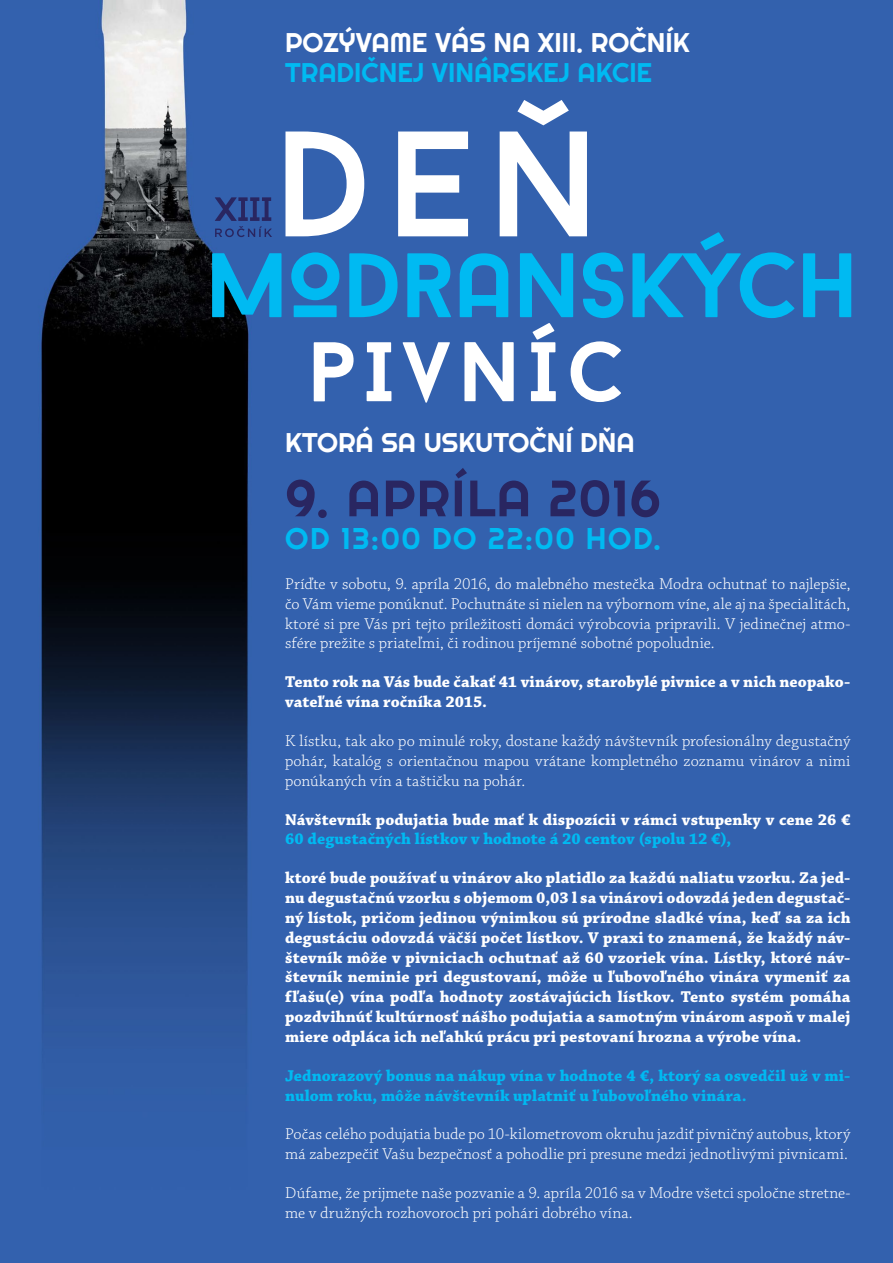
<style>
.page{position:relative;width:893px;height:1263px;background:#fff}
.page>*{position:absolute;margin:0;border:0;box-sizing:border-box;transform-origin:0 0}
.t1{font:51px "Righteous";letter-spacing:.025em;color:#292661}
.t2{font:30px "Righteous";letter-spacing:.05em;color:#00baf2}
.t3{font:27px "Righteous";color:#fff}
.t4{font:27px "Righteous";color:#00baf2}
.t5{font:300 16.5px/19.8px "Chaparral Pro";letter-spacing:.005em;color:#fff;text-align:justify}
.t6{font:700 16.5px/19.8px "Chaparral Pro";letter-spacing:.005em;color:#fff}
.t7{font:700 16.5px/19.8px "Chaparral Pro";letter-spacing:.005em;color:#00baf2}
</style>
<div class="page">
<img style="left:0;top:9px;width:893px;height:1254px">
<img style="left:0;top:0;width:893px;height:9px">
<svg style="left:215px;top:197px;width:57px;height:40px;background:#2f4b92"></svg>
<svg style="left:314px;top:342px;width:40px;height:59px"></svg>
<svg style="left:367px;top:342px;width:24px;height:59px"></svg>
<svg style="left:402px;top:342px;width:48px;height:61px"></svg>
<svg style="left:464px;top:342px;width:50px;height:59px"></svg>
<svg style="left:531px;top:323px;width:25px;height:78px"></svg>
<svg style="left:571px;top:341px;width:50px;height:61px"></svg>
<svg style="left:285px;top:132px;width:79px;height:104px"></svg>
<svg style="left:398px;top:132px;width:70px;height:104px"></svg>
<svg style="left:500px;top:100px;width:87px;height:136px"></svg>
<svg style="left:212px;top:253px;width:70px;height:64px;background:#108ec8"></svg>
<svg style="left:291px;top:252px;width:48px;height:65px;background:#1495d6"></svg>
<svg style="left:349px;top:253px;width:49px;height:64px;background:#1595d5"></svg>
<svg style="left:407px;top:253px;width:44px;height:64px;background:#109cdb"></svg>
<svg style="left:460px;top:253px;width:48px;height:64px;background:#1398d8"></svg>
<svg style="left:520px;top:253px;width:53px;height:64px;background:#1398d8"></svg>
<svg style="left:583px;top:252px;width:40px;height:66px;background:#1495d6"></svg>
<svg style="left:632px;top:232px;width:162px;height:86px;background:#217fc5"></svg>
<svg style="left:803px;top:253px;width:48px;height:64px;background:#1595d5"></svg>
<h3 class="t3" style="left:285px;top:25px;width:406px">POZÝVAME VÁS NA XIII. ROČNÍK</h3>
<h3 class="t4" style="left:285px;top:55px;width:369px">TRADIČNEJ VINÁRSKEJ AKCIE</h3>
<h3 class="t3" style="left:285px;top:426px;width:351px">KTORÁ SA USKUTOČNÍ DŇA</h3>
<h1 class="t1" style="left:285px;top:466px;width:377px">9. APRÍLA 2016</h1>
<h2 class="t2" style="left:285px;top:520px;width:377px">OD 13:00 DO 22:00 HOD.</h2>
<p class="t5" style="left:285px;top:575px;width:567px">Príďte v sobotu, 9. apríla 2016, do malebného mestečka Modra ochutnať to najlepšie, čo Vám vieme ponúknuť. Pochutnáte si nielen na výbornom víne, ale aj na špecialitách, ktoré si pre Vás pri tejto príležitosti domáci výrobcovia pripravili. V jedinečnej atmo&shy;sfére prežite s priateľmi, či rodinou príjemné sobotné popoludnie.</p>
<p class="t6" style="left:285px;top:673px;width:567px">Tento rok na Vás bude čakať 41 vinárov, starobylé pivnice a v nich neopako&shy;vateľné vína ročníka 2015.</p>
<p class="t5" style="left:285px;top:732px;width:567px">K lístku, tak ako po minulé roky, dostane každý návštevník profesionálny degustačný pohár, katalóg s orientačnou mapou vrátane kompletného zoznamu vinárov a nimi ponúkaných vín a taštičku na pohár.</p>
<p class="t6" style="left:285px;top:810px;width:567px">Návštevník podujatia bude mať k dispozícii v rámci vstupenky v cene 26 €</p>
<p class="t7" style="left:285px;top:830px;width:448px">60 degustačných lístkov v hodnote á 20 centov (spolu 12 €),</p>
<p class="t6" style="left:285px;top:869px;width:567px;text-align:justify">ktoré bude používať u vinárov ako platidlo za každú naliatu vzorku. Za jed&shy;nu degustačnú vzorku s objemom 0,03 l sa vinárovi odovzdá jeden degustač&shy;ný lístok, pričom jedinou výnimkou sú prírodne sladké vína, keď sa za ich degustáciu odovzdá väčší počet lístkov. V praxi to znamená, že každý náv&shy;števník môže v pivniciach ochutnať až 60 vzoriek vína. Lístky, ktoré náv&shy;števník neminie pri degustovaní, môže u ľubovoľného vinára vymeniť za fľašu(e) vína podľa hodnoty zostávajúcich lístkov. Tento systém pomáha pozdvihnúť kultúrnosť nášho podujatia a samotným vinárom aspoň v malej miere odpláca ich neľahkú prácu pri pestovaní hrozna a výrobe vína.</p>
<p class="t7" style="left:285px;top:1066px;width:567px">Jednorazový bonus na nákup vína v hodnote 4 €, ktorý sa osvedčil už v mi&shy;nulom roku, môže návštevník uplatniť u ľubovoľného vinára.</p>
<p class="t5" style="left:285px;top:1125px;width:567px">Počas celého podujatia bude po 10-kilometrovom okruhu jazdiť pivničný autobus, ktorý má zabezpečiť Vašu bezpečnosť a pohodlie pri presune medzi jednotlivými pivnicami.</p>
<p class="t5" style="left:285px;top:1184px;width:567px">Dúfame, že prijmete naše pozvanie a 9. apríla 2016 sa v Modre všetci spoločne stretne&shy;me v družných rozhovoroch pri pohári dobrého vína.</p>
</div>
